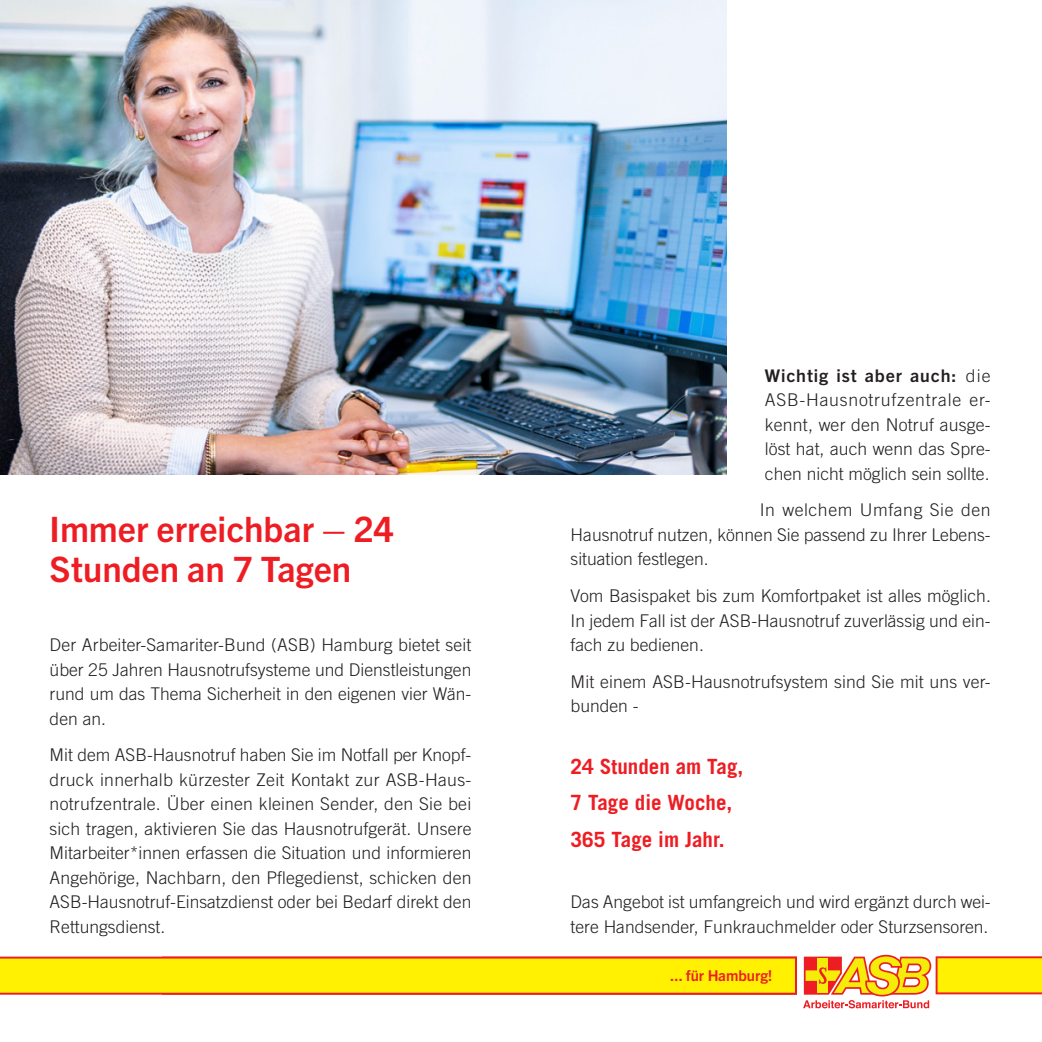
<style>
.page{position:relative;width:1042px;height:1042px;background:#fff}
.page>*{position:absolute;margin:0;border:0;box-sizing:border-box;transform-origin:0 0}
.Überschrift_1{font:700 35px/40.2px "Trade Gothic Next LT Pro";color:#ee1d23}
.Hervorhebung_in_Rot{font:700 21px "Trade Gothic LT Pro";color:#ee1d23}
.Brot{font:300 17.5px/24.5px "Trade Gothic LT Pro";color:#231f20;text-align:justify}
.t1{font:700 15.05px "Trade Gothic Next LT Pro";color:#ee1d23}
.s1{font-family:"Trade Gothic Next LT Pro";font-weight:700}
</style>
<div class="page">
<svg style="left:0;top:956px;width:797px;height:38px;background:#fddd07"></svg>
<svg style="left:803px;top:955px;width:239px;height:53px"></svg>
<img style="left:0;top:0;width:726px;height:475px">
<p class="Überschrift_1" style="left:50px;top:507px;width:346px">Immer erreichbar – 24<br>Stunden an 7 Tagen</p>
<p class="Brot" style="left:50px;top:632px;width:423px">Der Arbeiter-Samariter-Bund (ASB) Hamburg bietet seit über 25 Jahren Hausnotrufsysteme und Dienstleistungen rund um das Thema Sicherheit in den eigenen vier Wän&shy;den an.</p>
<p class="Brot" style="left:50px;top:743px;width:423px">Mit dem ASB-Hausnotruf haben Sie im Notfall per Knopf&shy;druck innerhalb kürzester Zeit Kontakt zur ASB-Haus&shy;notrufzentrale. Über einen kleinen Sender, den Sie bei sich tragen, aktivieren Sie das Hausnotrufgerät. Unsere Mitarbeiter*innen erfassen die Situation und informieren Angehörige, Nachbarn, den Pflegedienst, schicken den ASB-Hausnotruf-Einsatzdienst oder bei Bedarf direkt den Rettungsdienst.</p>
<p class="Brot" style="left:765px;top:363px;width:227px"><span class="s1">Wichtig ist aber auch:</span> die ASB-Hausnotrufzentrale er&shy;kennt, wer den Notruf ausge&shy;löst hat, auch wenn das Spre&shy;chen nicht möglich sein sollte.</p>
<p class="Brot" style="left:570px;top:498px;width:421px;text-indent:189px">In welchem Umfang Sie den Hausnotruf nutzen, können Sie passend zu Ihrer Lebens&shy;situation festlegen.</p>
<p class="Brot" style="left:570px;top:583px;width:422px">Vom Basispaket bis zum Komfortpaket ist alles möglich.<br>In jedem Fall ist der ASB-Hausnotruf zuverlässig und ein&shy;fach zu bedienen.</p>
<p class="Brot" style="left:570px;top:669px;width:422px">Mit einem ASB-Hausnotrufsystem sind Sie mit uns ver&shy;bunden -</p>
<p class="Hervorhebung_in_Rot" style="left:570px;top:753px;width:174px">24 Stunden am Tag,</p>
<p class="Hervorhebung_in_Rot" style="left:570px;top:790px;width:163px">7 Tage die Woche,</p>
<p class="Hervorhebung_in_Rot" style="left:570px;top:827px;width:156px">365 Tage im Jahr.</p>
<p class="Brot" style="left:570px;top:890px;width:421px">Das Angebot ist umfangreich und wird ergänzt durch wei&shy;tere Handsender, Funkrauchmelder oder Sturzsensoren.</p>
<p class="t1" style="left:670px;top:964px;width:103px">... für Hamburg!</p>
</div>
